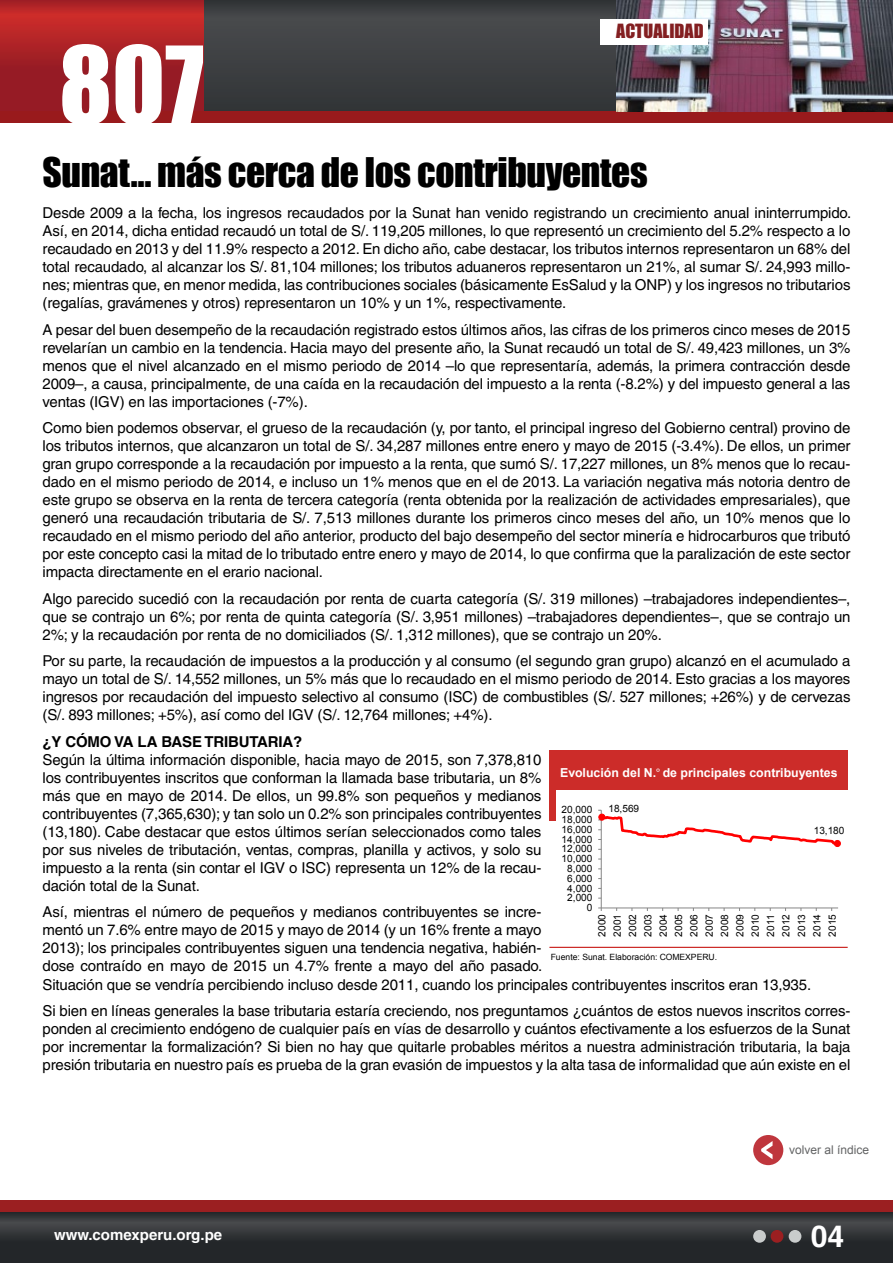
<style>
.page{position:relative;width:893px;height:1263px;background:#fff}
.page>*{position:absolute;margin:0;border:0;box-sizing:border-box;transform-origin:0 0}
.t1{font:99px "Impact";color:#fff}
.t2{font:37.5px "Impact";letter-spacing:-.01em;color:#000}
.t3{font:700 30px "Helvetica";color:#fff}
.t4{font:18px "Impact";color:#831f21}
.t5{font:15px/18px "Helvetica";letter-spacing:-.01em;color:#000;text-align:justify}
.t6{font:700 15px "Helvetica";letter-spacing:-.01em;color:#000}
.t7{font:700 15px "Helvetica";color:#fff}
.t8{font:700 12.3px "Arial";color:#fff}
.t9{font:12px "Arial";color:#636465}
.t10{font:10.05px/15.3px "Arial";color:#000;text-align:justify}
.t11{font:8.55px "Arial";letter-spacing:.005em;color:#000}
.s1{font-family:"Myriad Pro";font-weight:400}
</style>
<div class="page">
<div style="left:200px;top:0;width:693px;height:123px;background:#3d3f41"></div>
<svg style="left:0;top:1212px;width:893px;height:51px;background:#2d3033"></svg>
<div style="left:0;top:1200px;width:893px;height:12px;background:#9b1f21"></div>
<div style="left:753px;top:1230px;width:13px;height:13px;background:#c9cccc;border-radius:50%"></div>
<div style="left:771px;top:1230px;width:12px;height:13px;background:#9b1f21;border-radius:50%"></div>
<div style="left:789px;top:1230px;width:12px;height:13px;background:#c9cccc;border-radius:50%"></div>
<div style="left:753px;top:1135px;width:30px;height:30px;background:#bf363d;border-radius:50%"></div>
<svg style="left:761px;top:1141px;width:11px;height:18px"></svg>
<svg style="left:0;top:0;width:203px;height:111px;background:#a72026"></svg>
<div style="left:0;top:111px;width:893px;height:12px;background:#991a1c"></div>
<img style="left:617px;top:0;width:276px;height:111px">
<div style="left:600px;top:19px;width:108px;height:25px;background:#fff"></div>
<div style="left:549px;top:750px;width:299px;height:39px;background:#cc2c29"></div>
<div style="left:549px;top:750px;width:7px;height:70px;background:#cc2c29"></div>
<hr style="left:549px;top:947px;width:299px;height:1px;background:#cc2c29">
<hr style="left:601px;top:810px;width:1px;height:98px;background:#868686">
<hr style="left:601px;top:907px;width:237px;height:1px;background:#868686">
<svg style="left:598px;top:907px;width:4px;height:4px"></svg>
<svg style="left:598px;top:810px;width:242px;height:40px"></svg>
<div style="left:834px;top:840px;width:7px;height:7px;border:1px solid #f00;border-radius:50%"></div>
<h1 class="t1" style="left:59px;top:8px;width:146px">807</h1>
<p class="t4" style="left:616px;top:17px;width:89px">actualidad</p>
<h2 class="t2" style="left:43px;top:143px;width:607px">Sunat… más cerca de los contribuyentes</h2>
<p class="t5" style="left:43px;top:204px;width:810px">Desde 2009 a la fecha, los ingresos recaudados por la Sunat han venido registrando un crecimiento anual ininterrumpido.<br>Así, en 2014, dicha entidad recaudó un total de S/. 119,205 millones, lo que representó un crecimiento del 5.2% respecto a lo recaudado en 2013 y del 11.9% respecto a 2012. En dicho año, cabe destacar, los tributos internos representaron un 68% del total recaudado, al alcanzar los S/. 81,104 millones; los tributos aduaneros representaron un 21%, al sumar S/. 24,993 millo&shy;nes; mientras que, en menor medida, las contribuciones sociales (básicamente EsSalud y la ONP) y los ingresos no tributarios (regalías, gravámenes y otros) representaron un 10% y un 1%, respectivamente.</p>
<p class="t5" style="left:43px;top:321px;width:809px">A pesar del buen desempeño de la recaudación registrado estos últimos años, las cifras de los primeros cinco meses de 2015 revelarían un cambio en la tendencia. Hacia mayo del presente año, la Sunat recaudó un total de S/. 49,423 millones, un 3% menos que el nivel alcanzado en el mismo periodo de 2014 –lo que representaría, además, la primera contracción desde 2009–, a causa, principalmente, de una caída en la recaudación del impuesto a la renta (-8.2%) y del impuesto general a las ventas (IGV) en las importaciones (-7%).</p>
<p class="t5" style="left:43px;top:419px;width:809px">Como bien podemos observar, el grueso de la recaudación (y, por tanto, el principal ingreso del Gobierno central) provino de los tributos internos, que alcanzaron un total de S/. 34,287 millones entre enero y mayo de 2015 (-3.4%). De ellos, un primer gran grupo corresponde a la recaudación por impuesto a la renta, que sumó S/. 17,227 millones, un 8% menos que lo recau&shy;dado en el mismo periodo de 2014, e incluso un 1% menos que en el de 2013. La variación negativa más notoria dentro de este grupo se observa en la renta de tercera categoría (renta obtenida por la realización de actividades empresariales), que generó una recaudación tributaria de S/. 7,513 millones durante los primeros cinco meses del año, un 10% menos que lo recaudado en el mismo periodo del año anterior, producto del bajo desempeño del sector minería e hidrocarburos que tributó por este concepto casi la mitad de lo tributado entre enero y mayo de 2014, lo que confirma que la paralización de este sector impacta directamente en el erario nacional.</p>
<p class="t5" style="left:43px;top:590px;width:809px">Algo parecido sucedió con la recaudación por renta de cuarta categoría (S/. 319 millones) –trabajadores independientes–, que se contrajo un 6%; por renta de quinta categoría (S/. 3,951 millones) –trabajadores dependientes–, que se contrajo un 2%; y la recaudación por renta de no domiciliados (S/. 1,312 millones), que se contrajo un 20%.</p>
<p class="t5" style="left:43px;top:652px;width:809px">Por su parte, la recaudación de impuestos a la producción y al consumo (el segundo gran grupo) alcanzó en el acumulado a mayo un total de S/. 14,552 millones, un 5% más que lo recaudado en el mismo periodo de 2014. Esto gracias a los mayores ingresos por recaudación del impuesto selectivo al consumo (ISC) de combustibles (S/. 527 millones; +26%) y de cervezas (S/. 893 millones; +5%), así como del IGV (S/. 12,764 millones; +4%).</p>
<p class="t6" style="left:43px;top:732px;width:261px">¿Y cómo va la base tributaria?</p>
<p class="t5" style="left:43px;top:751px;width:500px">Según la última información disponible, hacia mayo de 2015, son 7,378,810 los contribuyentes inscritos que conforman la llamada base tributaria, un 8% más que en mayo de 2014. De ellos, un 99.8% son pequeños y medianos contribuyentes (7,365,630); y tan solo un 0.2% son principales contribuyentes (13,180). Cabe destacar que estos últimos serían seleccionados como tales por sus niveles de tributación, ventas, compras, planilla y activos, y solo su impuesto a la renta (sin contar el IGV o ISC) representa un 12% de la recau&shy;dación total de la Sunat.</p>
<p class="t5" style="left:43px;top:903px;width:770px;text-align:left">Así, mientras el número de pequeños y medianos contribuyentes se incre-<br>mentó un 7.6% entre mayo de 2015 y mayo de 2014 (y un 16% frente a mayo<br>2013); los principales contribuyentes siguen una tendencia negativa, habién-<br>dose contraído en mayo de 2015 un 4.7% frente a mayo del año pasado.<br>Situación que se vendría percibiendo incluso desde 2011, cuando los principales contribuyentes inscritos eran 13,935.</p>
<p class="t5" style="left:43px;top:1002px;width:809px">Si bien en líneas generales la base tributaria estaría creciendo, nos preguntamos ¿cuántos de estos nuevos inscritos corres&shy;ponden al crecimiento endógeno de cualquier país en vías de desarrollo y cuántos efectivamente a los esfuerzos de la Sunat por incrementar la formalización? Si bien no hay que quitarle probables méritos a nuestra administración tributaria, la baja presión tributaria en nuestro país es prueba de la gran evasión de impuestos y la alta tasa de informalidad que aún existe en el</p>
<p class="t8" style="left:560px;top:764px;width:279px">Evolución del N.<span class="s1">°</span> de principales contribuyentes</p>
<p class="t10" style="left:608px;top:800px;width:32px">18,569</p>
<p class="t10" style="left:561px;top:802px;width:32px">20,000</p>
<p class="t10" style="left:561px;top:812px;width:32px">18,000</p>
<p class="t10" style="left:561px;top:822px;width:32px">16,000</p>
<p class="t10" style="left:814px;top:822px;width:32px">13,180</p>
<p class="t10" style="left:561px;top:831px;width:32px">14,000</p>
<p class="t10" style="left:562px;top:841px;width:32px">12,000</p>
<p class="t10" style="left:562px;top:851px;width:32px">10,000</p>
<p class="t10" style="left:567px;top:861px;width:27px">8,000</p>
<p class="t10" style="left:567px;top:870px;width:27px">6,000</p>
<p class="t10" style="left:567px;top:880px;width:27px">4,000</p>
<p class="t10" style="left:567px;top:890px;width:27px">2,000</p>
<p class="t10" style="left:587px;top:900px;width:7px">0</p>
<p class="t10" style="left:594px;top:937px;width:24px;rotate:-90deg">2000<br>2001<br>2002<br>2003<br>2004<br>2005<br>2006<br>2007<br>2008<br>2009<br>2010<br>2011<br>2012<br>2013<br>2014<br>2015</p>
<p class="t11" style="left:551px;top:951px;width:168px">Fuente: Sunat. Elaboración: COMEXPERU.</p>
<p class="t7" style="left:54px;top:1226px;width:170px">www.comexperu.org.pe</p>
<p class="t9" style="left:789px;top:1142px;width:82px">volver al índice</p>
<h3 class="t3" style="left:811px;top:1218px;width:35px">04</h3>
</div>
